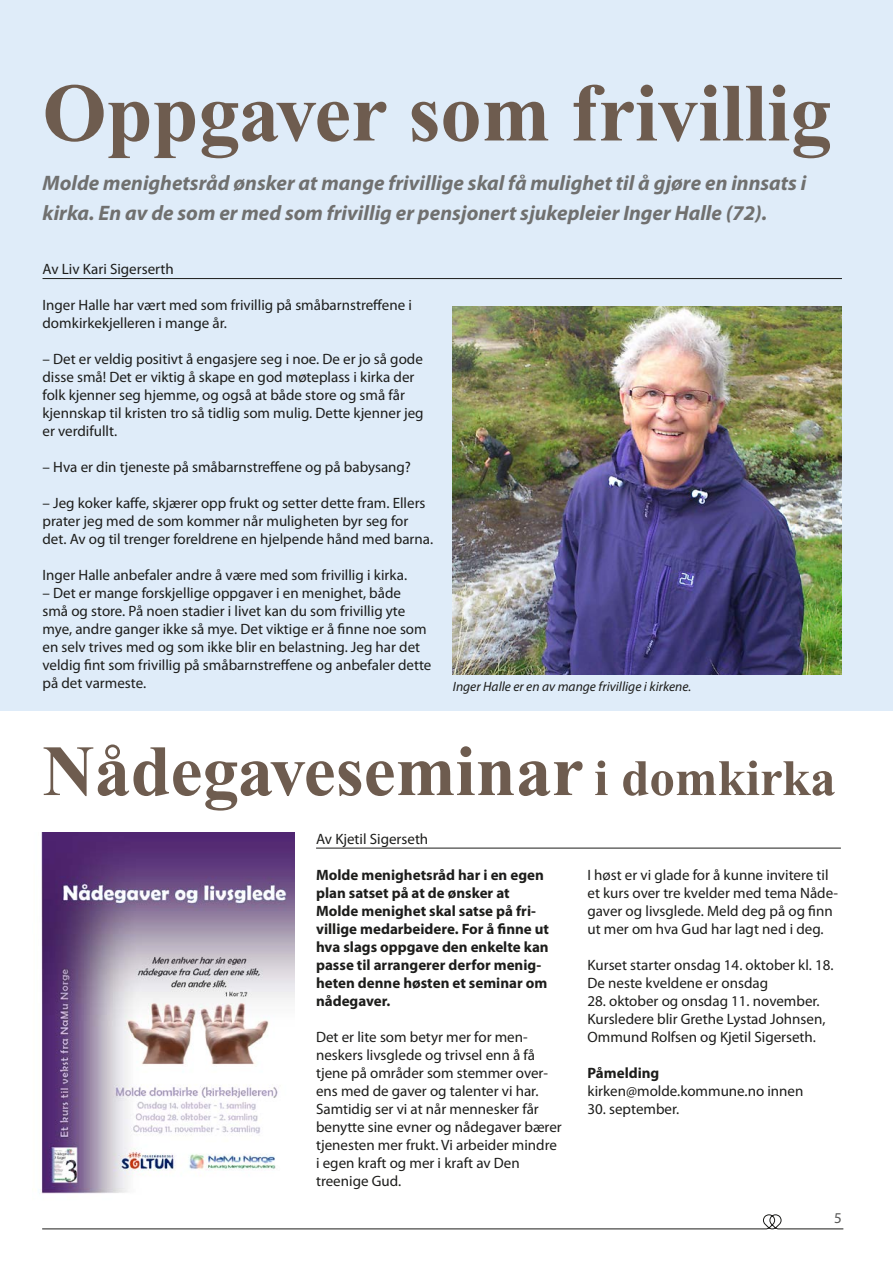
<style>
.page{position:relative;width:893px;height:1263px;background:#fff}
.page>*{position:absolute;margin:0;border:0;box-sizing:border-box;transform-origin:0 0}
.t1{font:700 82.5px "Times New Roman";color:#6e5c4f}
.t2{font:700 72px "Times New Roman";color:#6e5c4f}
.t3{font:italic 700 21px/30px "Myriad Pro";color:#70706f}
.t4{font:15px/18px "Myriad Pro";color:#1d1d1b}
.t5{font:700 15px/18px "Myriad Pro";color:#1d1d1b}
.t6{font:15px "Myriad Pro";color:#575756}
.t7{font:italic 13.5px "Myriad Pro";color:#1d1d1b}
.s1{font-size:51px}
</style>
<div class="page">
<svg style="left:42px;top:1214px;width:801px;height:15px"></svg>
<div style="left:0;top:0;width:893px;height:711px;background:#dfecf9"></div>
<hr style="left:43px;top:278px;width:799px;height:1px;background:#1d1d1b">
<hr style="left:316px;top:848px;width:525px;height:1px;background:#1d1d1b">
<img style="left:41px;top:832px;width:254px;height:362px">
<img style="left:453px;top:307px;width:389px;height:367px">
<h1 class="t1" style="left:43px;top:67px;width:790px">Oppgaver som frivillig</h1>
<h3 class="t3" style="left:43px;top:168px;width:765px">Molde menighetsråd ønsker at mange frivillige skal få mulighet til å gjøre en innsats i kirka. En av de som er med som frivillig er pensjonert sjukepleier Inger Halle (72).</h3>
<p class="t4" style="left:43px;top:260px;width:133px">Av Liv Kari Sigerserth</p>
<p class="t4" style="left:43px;top:296px;width:371px">Inger Halle har vært med som frivillig på småbarnstreffene i domkirkekjelleren i mange år.</p>
<p class="t4" style="left:43px;top:350px;width:383px">– Det er veldig positivt å engasjere seg i noe. De er jo så gode disse små! Det er viktig å skape en god møteplass i kirka der folk kjenner seg hjemme, og også at både store og små får kjennskap til kristen tro så tidlig som mulig. Dette kjenner jeg er verdifullt.</p>
<p class="t4" style="left:43px;top:458px;width:370px">– Hva er din tjeneste på småbarnstreffene og på babysang?</p>
<p class="t4" style="left:43px;top:494px;width:392px">– Jeg koker kaffe, skjærer opp frukt og setter dette fram. Ellers prater jeg med de som kommer når muligheten byr seg for det. Av og til trenger foreldrene en hjelpende hånd med barna.</p>
<p class="t4" style="left:43px;top:566px;width:366px">Inger Halle anbefaler andre å være med som frivillig i kirka.</p>
<p class="t4" style="left:43px;top:584px;width:390px">– Det er mange forskjellige oppgaver i en menighet, både<br>små og store. På noen stadier i livet kan du som frivillig yte mye, andre ganger ikke så mye. Det viktige er å finne noe som en selv trives med og som ikke blir en belastning. Jeg har det veldig fint som frivillig på småbarnstreffene og anbefaler dette på det varmeste.</p>
<p class="t7" style="left:453px;top:679px;width:240px">Inger Halle er en av mange frivillige i kirkene.</p>
<h2 class="t2" style="left:43px;top:731px;width:795px">Nådegaveseminar <span class="s1">i domkirka</span></h2>
<p class="t4" style="left:316px;top:830px;width:114px">Av Kjetil Sigerseth</p>
<p class="t5" style="left:316px;top:866px;width:235px">Molde menighetsråd har i en egen plan satset på at de ønsker at<br>Molde menighet skal satse på fri&shy;villige medarbeidere. For å finne ut hva slags oppgave den enkelte kan passe til arrangerer derfor menig&shy;heten denne høsten et seminar om nådegaver.</p>
<p class="t4" style="left:316px;top:1028px;width:247px">Det er lite som betyr mer for men&shy;neskers livsglede og trivsel enn å få tjene på områder som stemmer over-- ens med de gaver og talenter vi har.<br>Samtidig ser vi at når mennesker får benytte sine evner og nådegaver bærer tjenesten mer frukt. Vi arbeider mindre i egen kraft og mer i kraft av Den treenige Gud.</p>
<p class="t4" style="left:587px;top:866px;width:252px">I høst er vi glade for å kunne invitere til et kurs over tre kvelder med tema Nåde&shy;gaver og livsglede. Meld deg på og finn ut mer om hva Gud har lagt ned i deg.</p>
<p class="t4" style="left:587px;top:956px;width:248px">Kurset starter onsdag 14. oktober kl. 18.<br>De neste kveldene er onsdag</p>
<p class="t4" style="left:587px;top:992px;width:239px">28. oktober og onsdag 11. november.<br>Kursledere blir Grethe Lystad Johnsen,<br>Ommund Rolfsen og Kjetil Sigerseth.</p>
<p class="t5" style="left:587px;top:1064px;width:73px">Påmelding</p>
<p class="t4" style="left:587px;top:1082px;width:217px">kirken@molde.kommune.no innen</p>
<p class="t4" style="left:587px;top:1100px;width:93px">30. september.</p>
<p class="t6" style="left:834px;top:1210px;width:9px">5</p>
</div>
